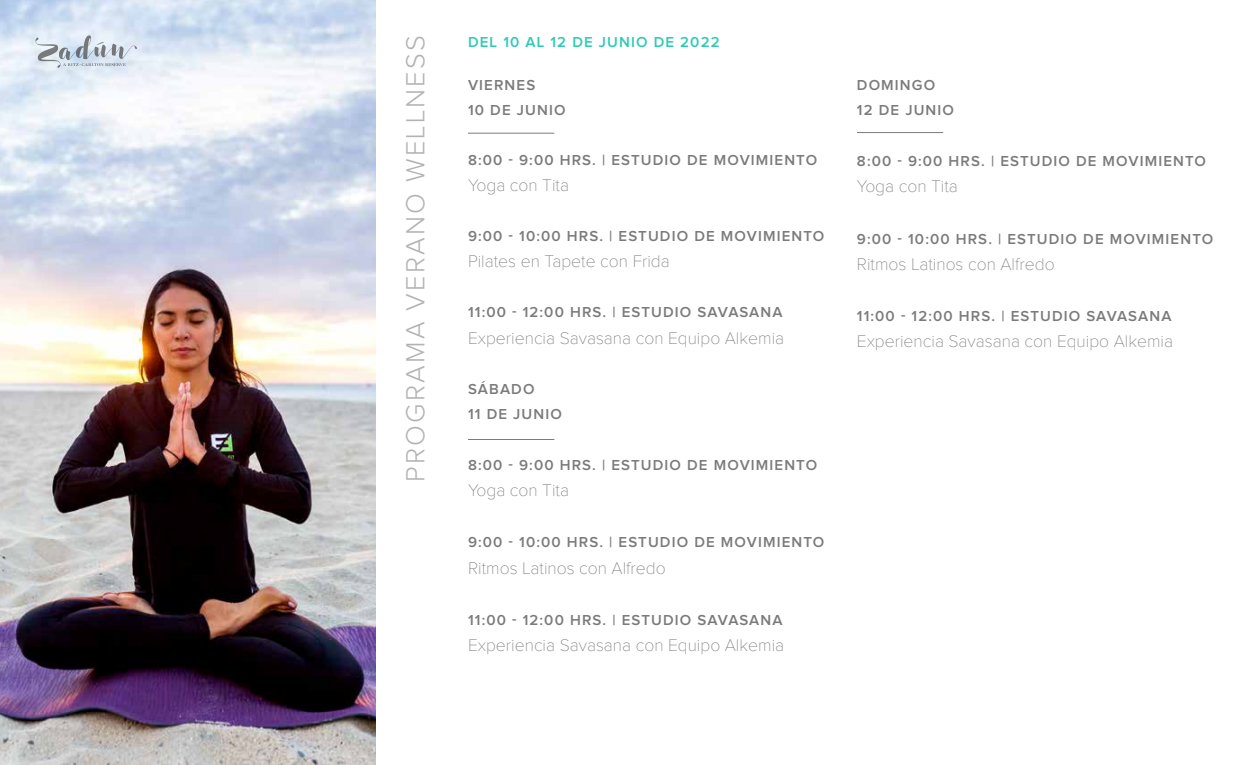
<style>
.page{position:relative;width:1260px;height:765px;background:#fff}
.page>*{position:absolute;margin:0;border:0;box-sizing:border-box;transform-origin:0 0}
.t1{font:300 27.25px "Proxima Nova";letter-spacing:.08em;color:#b3b2b2}
.t2{font:100 17.5px "Proxima Nova T";color:#77787b}
.t3{font:600 15px/25px "Proxima Nova";letter-spacing:.075em;color:#7c7b7b}
.t4{font:600 15px "Proxima Nova";letter-spacing:.075em;color:#2dcbb4}
</style>
<div class="page">
<img style="left:0;top:0;width:376px;height:765px">
<svg style="left:35px;top:35px;width:102px;height:33px;background:#c9d2dc"></svg>
<hr style="left:468px;top:133px;width:86px;height:1px;background:#7c7b7b">
<hr style="left:857px;top:132px;width:86px;height:1px;background:#7c7b7b">
<hr style="left:468px;top:439px;width:86px;height:1px;background:#7c7b7b">
<h1 class="t1" style="left:403px;top:482px;width:448px;rotate:-90deg">PROGRAMA VERANO WELLNESS</h1>
<p class="t4" style="left:468px;top:35px;width:253px">DEL 10 AL 12 DE JUNIO DE 2022</p>
<p class="t3" style="left:468px;top:73px;width:99px">VIERNES<br>10 DE JUNIO</p>
<p class="t3" style="left:468px;top:148px;width:351px">8:00 - 9:00 HRS. | ESTUDIO DE MOVIMIENTO</p>
<p class="t2" style="left:468px;top:175px;width:103px">Yoga con Tita</p>
<p class="t3" style="left:468px;top:224px;width:358px">9:00 - 10:00 HRS. | ESTUDIO DE MOVIMIENTO</p>
<p class="t2" style="left:468px;top:251px;width:203px">Pilates en Tapete con Frida</p>
<p class="t3" style="left:468px;top:300px;width:316px">11:00 - 12:00 HRS. | ESTUDIO SAVASANA</p>
<p class="t2" style="left:468px;top:328px;width:318px">Experiencia Savasana con Equipo Alkemia</p>
<p class="t3" style="left:468px;top:377px;width:95px">SÁBADO<br>11 DE JUNIO</p>
<p class="t3" style="left:468px;top:453px;width:351px">8:00 - 9:00 HRS. | ESTUDIO DE MOVIMIENTO</p>
<p class="t2" style="left:468px;top:480px;width:103px">Yoga con Tita</p>
<p class="t3" style="left:468px;top:530px;width:358px">9:00 - 10:00 HRS. | ESTUDIO DE MOVIMIENTO</p>
<p class="t2" style="left:468px;top:558px;width:199px">Ritmos Latinos con Alfredo</p>
<p class="t3" style="left:468px;top:608px;width:316px">11:00 - 12:00 HRS. | ESTUDIO SAVASANA</p>
<p class="t2" style="left:468px;top:635px;width:318px">Experiencia Savasana con Equipo Alkemia</p>
<p class="t3" style="left:857px;top:73px;width:99px">DOMINGO<br>12 DE JUNIO</p>
<p class="t3" style="left:857px;top:149px;width:351px">8:00 - 9:00 HRS. | ESTUDIO DE MOVIMIENTO</p>
<p class="t2" style="left:857px;top:176px;width:103px">Yoga con Tita</p>
<p class="t3" style="left:857px;top:227px;width:358px">9:00 - 10:00 HRS. | ESTUDIO DE MOVIMIENTO</p>
<p class="t2" style="left:857px;top:254px;width:199px">Ritmos Latinos con Alfredo</p>
<p class="t3" style="left:857px;top:304px;width:316px">11:00 - 12:00 HRS. | ESTUDIO SAVASANA</p>
<p class="t2" style="left:857px;top:331px;width:318px">Experiencia Savasana con Equipo Alkemia</p>
</div>
